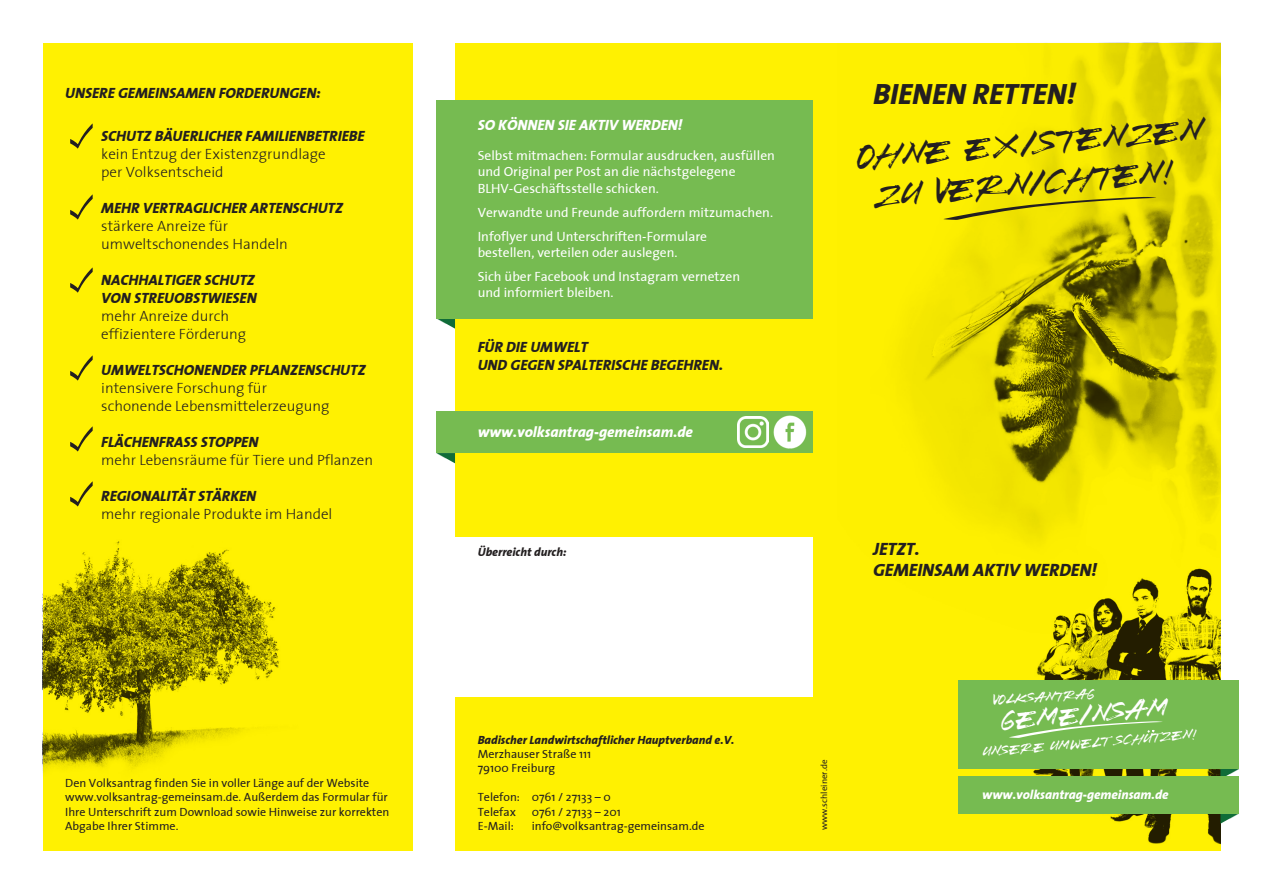
<style>
.page{position:relative;width:1263px;height:893px;background:#fff}
.page>*{position:absolute;margin:0;border:0;box-sizing:border-box;transform-origin:0 0}
.t1{font:33.3px/40px "Brush Wedco";color:#231f20;text-align:center}
.t2{font:italic 800 29.7px "The Sans";color:#231f20}
.t3{font:26.25px "Brush Wedco";color:#fff}
.t4{font:italic 800 18px/21.6px "The Sans";color:#231f20}
.t5{font:300 15px/18px "The Sans";color:#231f20}
.t6{font:italic 800 15px/18px "The Sans";color:#231f20}
.t7{font:italic 800 15px "The Sans";color:#fff}
.t8{font:13.95px "Brush Wedco";color:#fff}
.t9{font:13.8px "Brush Wedco";color:#fff}
.t10{font:13.5px/16.2px "The Sans";color:#fff}
.t11{font:italic 800 13.05px "The Sans";color:#fff}
.t12{font:12px/14.4px "The Sans";color:#231f20}
.t13{font:italic 800 12px "The Sans";color:#231f20}
.t14{font:9px "The Sans";color:#231f20}
</style>
<div class="page">
<div style="left:43px;top:43px;width:369px;height:807px;background:#fff101"></div>
<div style="left:455px;top:43px;width:765px;height:807px;background:#fff101"></div>
<img style="left:43px;top:451px;width:237px;height:321px">
<img style="left:1023px;top:670px;width:197px;height:174px">
<img style="left:909px;top:43px;width:311px;height:627px">
<div style="left:437px;top:411px;width:376px;height:42px;background:#76bb51"></div>
<img style="left:758px;top:416px;width:49px;height:33px">
<img style="left:738px;top:417px;width:31px;height:31px">
<svg style="left:1220px;top:769px;width:19px;height:7px"></svg>
<svg style="left:1220px;top:813px;width:19px;height:11px"></svg>
<div style="left:958px;top:680px;width:281px;height:89px;background:#76bb51"></div>
<div style="left:958px;top:776px;width:281px;height:37px;background:#76bb51"></div>
<svg style="left:1009px;top:721px;width:154px;height:17px"></svg>
<svg style="left:943px;top:197px;width:215px;height:23px"></svg>
<div style="left:444px;top:537px;width:369px;height:160px;background:#fff"></div>
<svg style="left:437px;top:453px;width:18px;height:10px"></svg>
<svg style="left:437px;top:318px;width:18px;height:11px"></svg>
<svg style="left:70px;top:123px;width:23px;height:26px"></svg>
<svg style="left:70px;top:194px;width:23px;height:26px"></svg>
<svg style="left:70px;top:267px;width:23px;height:26px"></svg>
<svg style="left:70px;top:426px;width:23px;height:25px"></svg>
<svg style="left:70px;top:355px;width:23px;height:26px"></svg>
<svg style="left:70px;top:481px;width:23px;height:25px"></svg>
<div style="left:437px;top:100px;width:376px;height:218px;background:#76bb51"></div>
<p class="t6" style="left:65px;top:84px;width:257px">UNSERE GEMEINSAMEN FORDERUNGEN:</p>
<p class="t6" style="left:101px;top:126px;width:265px">SCHUTZ BÄUERLICHER FAMILIENBETRIEBE</p>
<p class="t5" style="left:101px;top:144px;width:226px">kein Entzug der Existenzgrundlage per Volksentscheid</p>
<p class="t6" style="left:101px;top:198px;width:243px">MEHR VERTRAGLICHER ARTENSCHUTZ</p>
<p class="t5" style="left:101px;top:216px;width:188px">stärkere Anreize für umweltschonendes Handeln</p>
<p class="t6" style="left:101px;top:270px;width:157px">NACHHALTIGER SCHUTZ<br>VON STREUOBSTWIESEN</p>
<p class="t5" style="left:101px;top:306px;width:147px">mehr Anreize durch effizientere Förderung</p>
<p class="t6" style="left:101px;top:360px;width:266px">UMWELTSCHONENDER PFLANZENSCHUTZ</p>
<p class="t5" style="left:101px;top:378px;width:230px">intensivere Forschung für schonende Lebensmittelerzeugung</p>
<p class="t6" style="left:101px;top:432px;width:159px">FLÄCHENFRASS STOPPEN</p>
<p class="t5" style="left:101px;top:450px;width:273px">mehr Lebensräume für Tiere und Pflanzen</p>
<p class="t6" style="left:101px;top:486px;width:157px">REGIONALITÄT STÄRKEN</p>
<p class="t5" style="left:101px;top:504px;width:233px">mehr regionale Produkte im Handel</p>
<p class="t12" style="left:65px;top:775px;width:326px">Den Volksantrag finden Sie in voller Länge auf der Website www.volksantrag-gemeinsam.de. Außerdem das Formular für Ihre Unterschrift zum Download sowie Hinweise zur korrekten Abgabe Ihrer Stimme.</p>
<p class="t7" style="left:478px;top:112px;width:206px">SO KÖNNEN SIE AKTIV WERDEN!</p>
<p class="t10" style="left:478px;top:147px;width:299px">Selbst mitmachen: Formular ausdrucken, ausfüllen und Original per Post an die nächstgelegene<br>BLHV-Geschäftsstelle schicken.</p>
<p class="t10" style="left:478px;top:200px;width:297px;line-height:24px">Verwandte und Freunde auffordern mitzumachen.<br>Infoflyer und Unterschriften-Formulare</p>
<p class="t10" style="left:478px;top:240px;width:264px;line-height:24px">bestellen, verteilen oder auslegen.<br>Sich über Facebook und Instagram vernetzen</p>
<p class="t10" style="left:478px;top:284px;width:137px">und informiert bleiben.</p>
<p class="t6" style="left:478px;top:338px;width:247px">FÜR DIE UMWELT<br>UND GEGEN SPALTERISCHE BEGEHREN.</p>
<p class="t7" style="left:478px;top:420px;width:217px">www.volksantrag-gemeinsam.de</p>
<p class="t13" style="left:478px;top:542px;width:90px">Überreicht durch:</p>
<p class="t13" style="left:478px;top:729px;width:258px">Badischer Landwirtschaftlicher Hauptverband e.V.</p>
<p class="t12" style="left:478px;top:746px;width:115px">Merzhauser Straße 111<br>79100 Freiburg</p>
<p class="t12" style="left:478px;top:790px;width:135px">Telefon: 0761 / 27133 – 0<br>Telefax</p>
<p class="t12" style="left:532px;top:804px;width:91px">0761 / 27133 – 201</p>
<p class="t12" style="left:478px;top:818px;width:38px">E-Mail:</p>
<p class="t12" style="left:532px;top:818px;width:174px">info@volksantrag-gemeinsam.de</p>
<h2 class="t2" style="left:873px;top:69px;width:204px">BIENEN RETTEN!</h2>
<h1 class="t1" style="left:855px;top:139px;width:348px;rotate:-5deg">ohne existenzen zu vernichten!</h1>
<p class="t14" style="left:817px;top:830px;width:72px;rotate:-90deg">www.schleiner.de</p>
<h3 class="t4" style="left:873px;top:537px;width:225px">JETZT.<br>GEMEINSAM AKTIV WERDEN!</h3>
<p class="t9" style="left:992px;top:693px;width:104px;rotate:-3deg">Volksantrag</p>
<p class="t8" style="left:982px;top:745px;width:217px;rotate:-5deg">unsere Umwelt schützen!</p>
<h3 class="t3" style="left:1000px;top:709px;width:170px;rotate:-5deg">Gemeinsam</h3>
<p class="t11" style="left:982px;top:784px;width:188px">www.volksantrag-gemeinsam.de</p>
</div>
